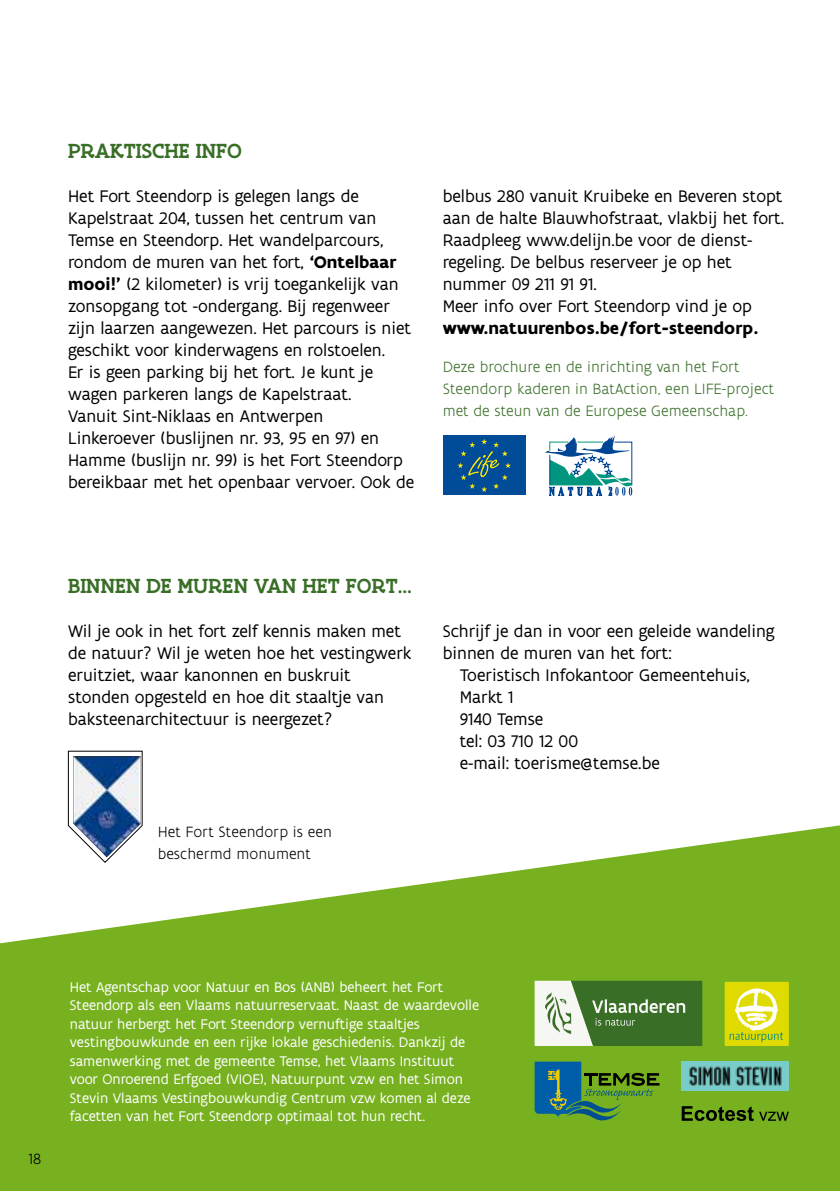
<style>
.page{position:relative;width:840px;height:1191px;background:#fff}
.page>*{position:absolute;margin:0;border:0;box-sizing:border-box;transform-origin:0 0}
.t1{font:500 22px "Flanders Art Serif";color:#396e27}
.t2{font:18px/22px "Flanders Art Sans";color:#000}
.t3{font:700 18px "Flanders Art Sans";color:#000}
.t4{font:300 16px/22px "Flanders Art Sans";color:#396e27}
.t5{font:300 16px/22px "Flanders Art Sans";color:#000}
.t6{font:15px/18.4px "Flanders Art Sans";color:#fff}
.s1{font-weight:700}
</style>
<div class="page">
<svg style="left:0;top:825px;width:839px;height:366px;fill:#77b11f"></svg>
<svg style="left:544px;top:435px;width:88px;height:61px"></svg>
<div style="left:442px;top:436px;width:83px;height:59px;background:#004c98"></div>
<svg style="left:457px;top:439px;width:53px;height:53px"></svg>
<svg style="left:68px;top:750px;width:75px;height:113px"></svg>
<svg style="left:681px;top:1106px;width:107px;height:15px;background:#4c7213"></svg>
<svg style="left:534px;top:1061px;width:125px;height:61px;background:#498849"></svg>
<div style="left:724px;top:981px;width:64px;height:65px;background:#dfdb00"></div>
<img style="left:723px;top:980px;width:65px;height:62px">
<img style="left:681px;top:1061px;width:107px;height:29px">
<svg style="left:534px;top:980px;width:168px;height:66px"></svg>
<p class="t1" style="left:68px;top:137px;width:175px">PRAKTISCHE INFO</p>
<p class="t2" style="left:68px;top:186px;width:347px">Het Fort Steendorp is gelegen langs de Kapelstraat 204, tussen het centrum van Temse en Steendorp. Het wandelparcours, rondom de muren van het fort, <span class="s1">‘Ontelbaar mooi!’</span> (2 kilometer) is vrij toegankelijk van zonsopgang tot -ondergang. Bij regenweer zijn laarzen aangewezen. Het parcours is niet geschikt voor kinderwagens en rolstoelen.<br>Er is geen parking bij het fort. Je kunt je wagen parkeren langs de Kapelstraat.<br>Vanuit Sint-Niklaas en Antwerpen Linkeroever (buslijnen nr. 93, 95 en 97) en Hamme (buslijn nr. 99) is het Fort Steendorp bereikbaar met het openbaar vervoer. Ook de</p>
<p class="t2" style="left:442px;top:186px;width:343px">belbus 280 vanuit Kruibeke en Beveren stopt aan de halte Blauwhofstraat, vlakbij het fort.<br>Raadpleeg www.delijn.be voor de dienst&shy;regeling. De belbus reserveer je op het nummer 09 211 91 91.<br>Meer info over Fort Steendorp vind je op</p>
<p class="t3" style="left:442px;top:317px;width:317px">www.natuurenbos.be/fort-steendorp.</p>
<p class="t4" style="left:442px;top:356px;width:333px">Deze brochure en de inrichting van het Fort<br>Steendorp kaderen in BatAction, een LIFE-project met de steun van de Europese Gemeenschap.</p>
<p class="t1" style="left:68px;top:571px;width:345px">BINNEN DE MUREN VAN HET FORT…</p>
<p class="t2" style="left:68px;top:620px;width:345px">Wil je ook in het fort zelf kennis maken met de natuur? Wil je weten hoe het vestingwerk eruitziet, waar kanonnen en buskruit stonden opgesteld en hoe dit staaltje van baksteenarchitectuur is neergezet?</p>
<p class="t2" style="left:442px;top:620px;width:333px">Schrijf je dan in voor een geleide wandeling binnen de muren van het fort:</p>
<p class="t2" style="left:459px;top:664px;width:291px">Toeristisch Infokantoor Gemeentehuis,<br>Markt 1<br>9140 Temse<br>tel: 03 710 12 00<br>e-mail: toerisme@temse.be</p>
<p class="t5" style="left:158px;top:821px;width:176px">Het Fort Steendorp is een beschermd monument</p>
<p class="t5" style="left:28px;top:1148px;width:14px">18</p>
<p class="t6" style="left:70px;top:978px;width:410px">Het Agentschap voor Natuur en Bos (ANB) beheert het Fort Steendorp als een Vlaams natuurreservaat. Naast de waardevolle natuur herbergt het Fort Steendorp vernuftige staaltjes vestingbouwkunde en een rijke lokale geschiedenis. Dankzij de samenwerking met de gemeente Temse, het Vlaams Instituut voor Onroerend Erfgoed (VIOE), Natuurpunt vzw en het Simon Stevin Vlaams Vestingbouwkundig Centrum vzw komen al deze facetten van het Fort Steendorp optimaal tot hun recht.</p>
</div>
